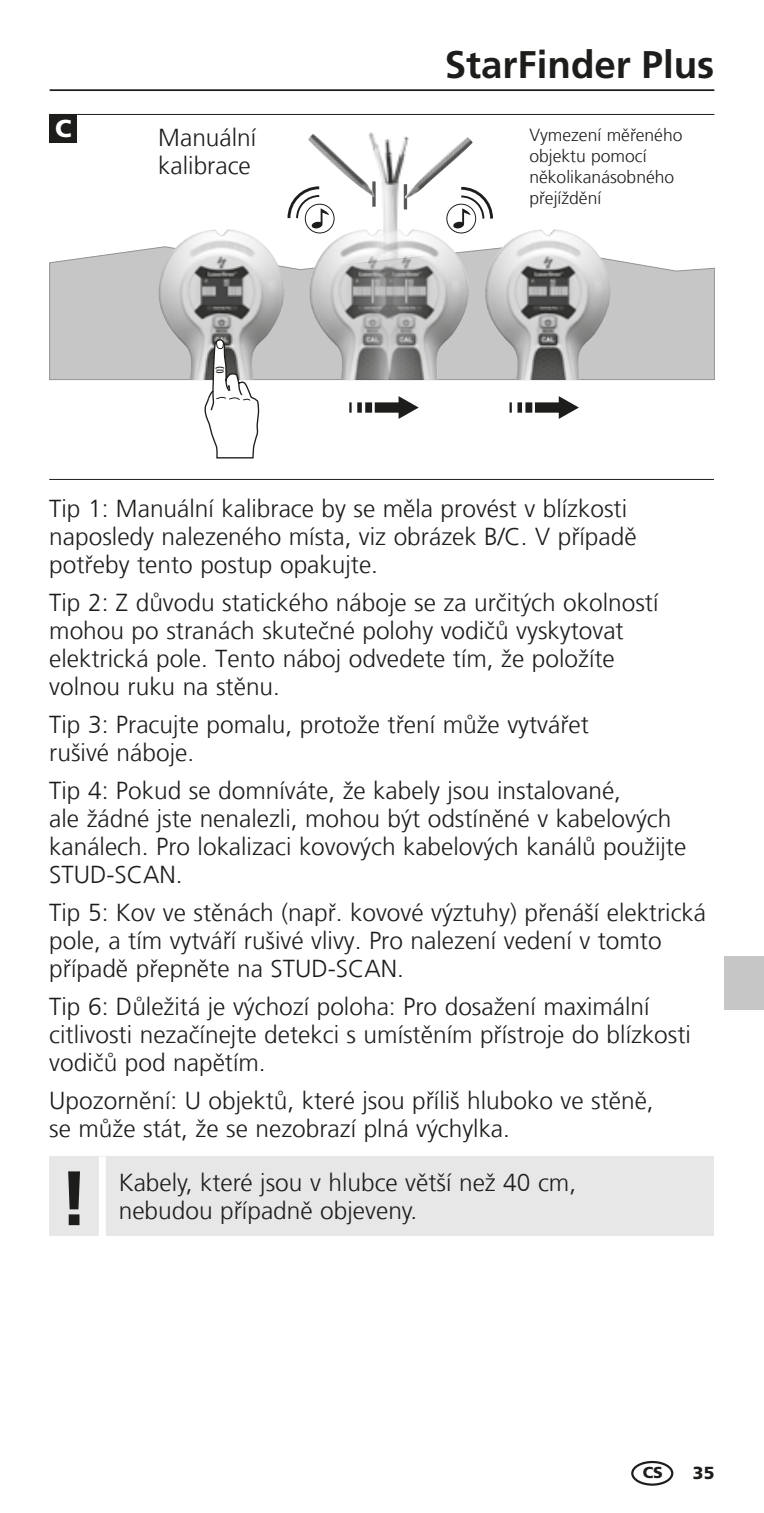
<style>
.page{position:relative;width:764px;height:1513px;background:#fff}
.page>*{position:absolute;margin:0;border:0;box-sizing:border-box;transform-origin:0 0}
.t1{font:700 77px "Frutiger LT Com";color:#1d1d1b}
.t2{font:700 38.5px "Frutiger LT Com";color:#1d1d1b}
.t3{font:300 24.5px/28px "Frutiger LT Com";color:#1d1d1b}
.t4{font:900 24.5px "Frutiger LT Com";color:#fff}
.t5{font:300 17.5px/21px "Frutiger LT Com";color:#1d1d1b}
.t6{font:900 17.5px "Frutiger LT Com";color:#1d1d1b}
.t7{font:900 15.75px "Frutiger LT Com";color:#1d1d1b}
</style>
<div class="page">
<hr style="left:50px;top:89px;width:664px;height:2px;background:#1d1d1b">
<hr style="left:49px;top:479px;width:665px;height:1px;background:#1d1d1b">
<div style="left:49px;top:1157px;width:665px;height:79px;background:#e7e7e7"></div>
<div style="left:99px;top:1157px;width:7px;height:79px;background:#fff"></div>
<div style="left:724px;top:956px;width:40px;height:54px;background:#c6c6c6"></div>
<div style="left:631px;top:1461px;width:42px;height:25px;border:2px solid #1d1d1b;border-radius:50%"></div>
<hr style="left:49px;top:114px;width:665px;height:1px;background:#1d1d1b">
<div style="left:50px;top:114px;width:27px;height:29px;background:#1d1d1b"></div>
<img style="left:369px;top:132px;width:39px;height:97px">
<svg style="left:49px;top:247px;width:666px;height:133px;background:#cbcaca"></svg>
<svg style="left:372px;top:181px;width:4px;height:26px"></svg>
<img style="left:308px;top:134px;width:67px;height:63px">
<hr style="left:404px;top:184px;width:3px;height:25px;background:#575756">
<img style="left:405px;top:137px;width:68px;height:61px">
<svg style="left:509px;top:396px;width:70px;height:23px"></svg>
<svg style="left:349px;top:396px;width:70px;height:23px"></svg>
<svg style="left:447px;top:204px;width:29px;height:29px"></svg>
<div style="left:447px;top:204px;width:29px;height:29px;border:1px solid #1d1d1b;border-radius:50%"></div>
<svg style="left:453px;top:185px;width:40px;height:43px"></svg>
<svg style="left:305px;top:204px;width:29px;height:29px"></svg>
<div style="left:305px;top:204px;width:29px;height:29px;border:1px solid #1d1d1b;border-radius:50%"></div>
<svg style="left:287px;top:185px;width:42px;height:43px"></svg>
<img style="left:481px;top:229px;width:138px;height:151px">
<img style="left:306px;top:229px;width:33px;height:151px">
<img style="left:339px;top:229px;width:138px;height:151px">
<img style="left:155px;top:229px;width:137px;height:151px">
<svg style="left:204px;top:339px;width:55px;height:120px"></svg>
<p class="t4" style="left:55px;top:114px;width:18px">C</p>
<p class="t3" style="left:158px;top:124px;width:100px">Manuální kalibrace</p>
<h2 class="t2" style="left:445px;top:42px;width:271px">StarFinder Plus</h2>
<p class="t5" style="left:529px;top:125px;width:155px">Vymezení měřeného objektu pomocí několikanásobného přejíždění</p>
<p class="t3" style="left:49px;top:495px;width:589px">Tip 1: Manuální kalibrace by se měla provést v blízkosti naposledy nalezeného místa, viz obrázek B/C. V případě potřeby tento postup opakujte.</p>
<p class="t3" style="left:49px;top:589px;width:611px">Tip 2: Z důvodu statického náboje se za určitých okolností mohou po stranách skutečné polohy vodičů vyskytovat elektrická pole. Tento náboj odvedete tím, že položíte volnou ruku na stěnu.</p>
<p class="t3" style="left:49px;top:711px;width:541px">Tip 3: Pracujte pomalu, protože tření může vytvářet rušivé náboje.</p>
<p class="t3" style="left:49px;top:777px;width:639px">Tip 4: Pokud se domníváte, že kabely jsou instalované,<br>ale žádné jste nenalezli, mohou být odstíněné v kabelových kanálech. Pro lokalizaci kovových kabelových kanálů použijte STUD-SCAN.</p>
<p class="t3" style="left:49px;top:899px;width:658px">Tip 5: Kov ve stěnách (např. kovové výztuhy) přenáší elektrická pole, a tím vytváří rušivé vlivy. Pro nalezení vedení v tomto případě přepněte na STUD-SCAN.</p>
<p class="t3" style="left:49px;top:993px;width:643px">Tip 6: Důležitá je výchozí poloha: Pro dosažení maximální citlivosti nezačínejte detekci s umístěním přístroje do blízkosti vodičů pod napětím.</p>
<p class="t3" style="left:49px;top:1087px;width:606px">Upozornění: U objektů, které jsou příliš hluboko ve stěně, se může stát, že se nezobrazí plná výchylka.</p>
<p class="t3" style="left:119px;top:1169px;width:459px">Kabely, které jsou v hlubce větší než 40 cm,</p>
<h1 class="t1" style="left:59px;top:1153px;width:31px">!</h1>
<p class="t3" style="left:119px;top:1197px;width:300px">nebudou případně objeveny.</p>
<p class="t7" style="left:643px;top:1463px;width:22px">CS</p>
<p class="t6" style="left:693px;top:1462px;width:23px">35</p>
</div>
